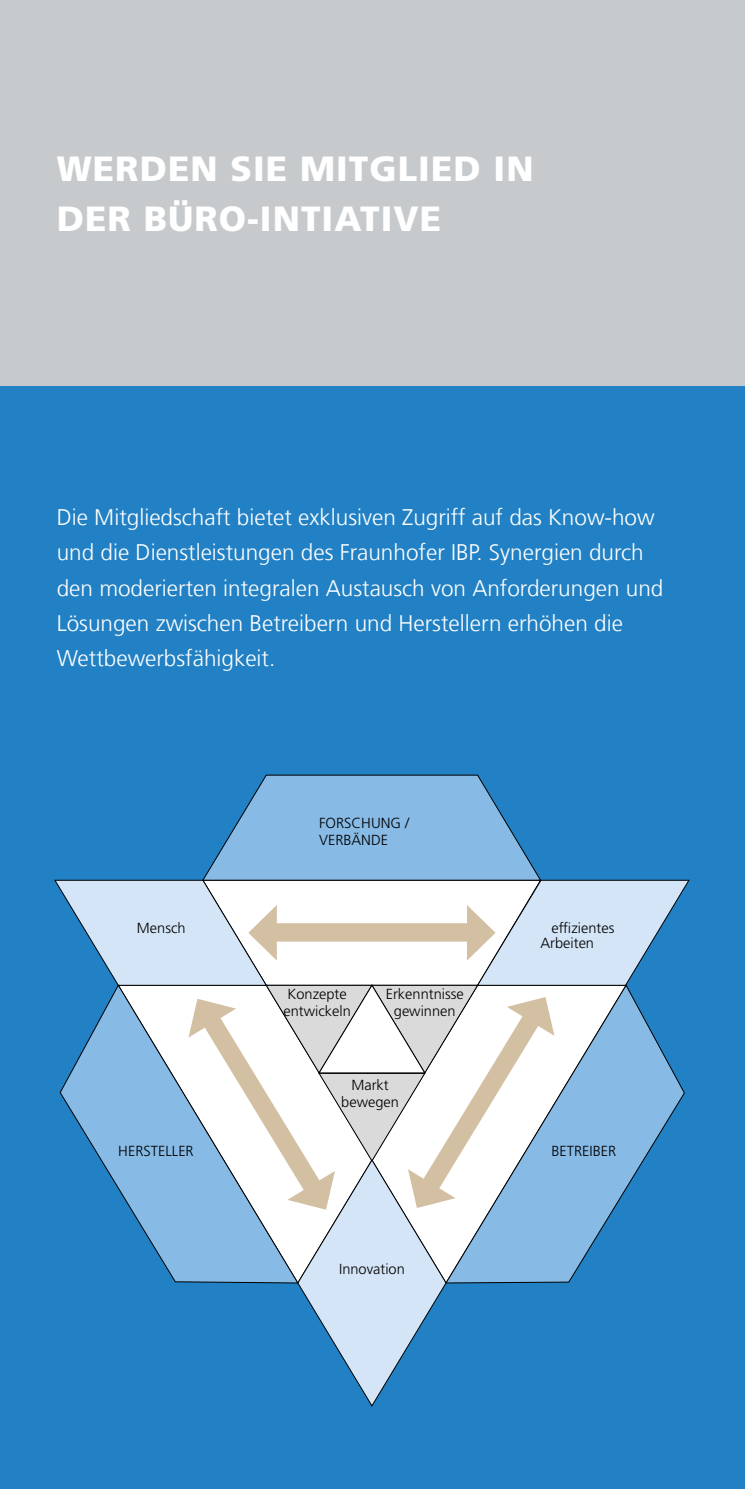
<style>
.page{position:relative;width:745px;height:1489px;background:#fff}
.page>*{position:absolute;margin:0;border:0;box-sizing:border-box;transform-origin:0 0}
.t1{font:900 35px/50px "Frutiger LT Com";letter-spacing:.03em;color:#fff}
.t2{font:300 22.5px/35px "Frutiger LT Com";color:#fff}
.t3{font:300 14.5px/17.5px "Frutiger LT Com";color:#000}
</style>
<div class="page">
<hr style="left:744px;top:351px;width:1px;height:1137px;background:#ec6502">
<div style="left:0;top:351px;width:744px;height:1137px;background:#2281c4"></div>
<div style="left:0;top:0;width:744px;height:385px;background:#c7cacc"></div>
<svg style="left:55px;top:775px;width:633px;height:630px"></svg>
<h1 class="t1" style="left:57px;top:143px;width:478px">WERDEN SIE MITGLIED IN<br>DER BÜRO-INTIATIVE</h1>
<p class="t2" style="left:57px;top:500px;width:608px">Die Mitgliedschaft bietet exklusiven Zugriff auf das Know-how und die Dienstleistungen des Fraunhofer IBP. Synergien durch den moderierten integralen Austausch von Anforderungen und Lösungen zwischen Betreibern und Herstellern erhöhen die Wettbewerbsfähigkeit.</p>
<p class="t3" style="left:319px;top:814px;width:92px">FORSCHUNG /<br>VERBÄNDE</p>
<p class="t3" style="left:137px;top:919px;width:50px">Mensch</p>
<p class="t3" style="left:551px;top:919px;width:64px">effizientes</p>
<p class="t3" style="left:118px;top:1142px;width:77px">HERSTELLER</p>
<p class="t3" style="left:283px;top:985px;width:69px">Konzepte entwickeln</p>
<p class="t3" style="left:385px;top:985px;width:79px;text-align:center">Erkenntnisse gewinnen</p>
<p class="t3" style="left:341px;top:1076px;width:59px;text-align:center">Markt bewegen</p>
<p class="t3" style="left:339px;top:1260px;width:67px">Innovation</p>
<p class="t3" style="left:540px;top:934px;width:55px">Arbeiten</p>
<p class="t3" style="left:551px;top:1142px;width:66px">BETREIBER</p>
</div>
